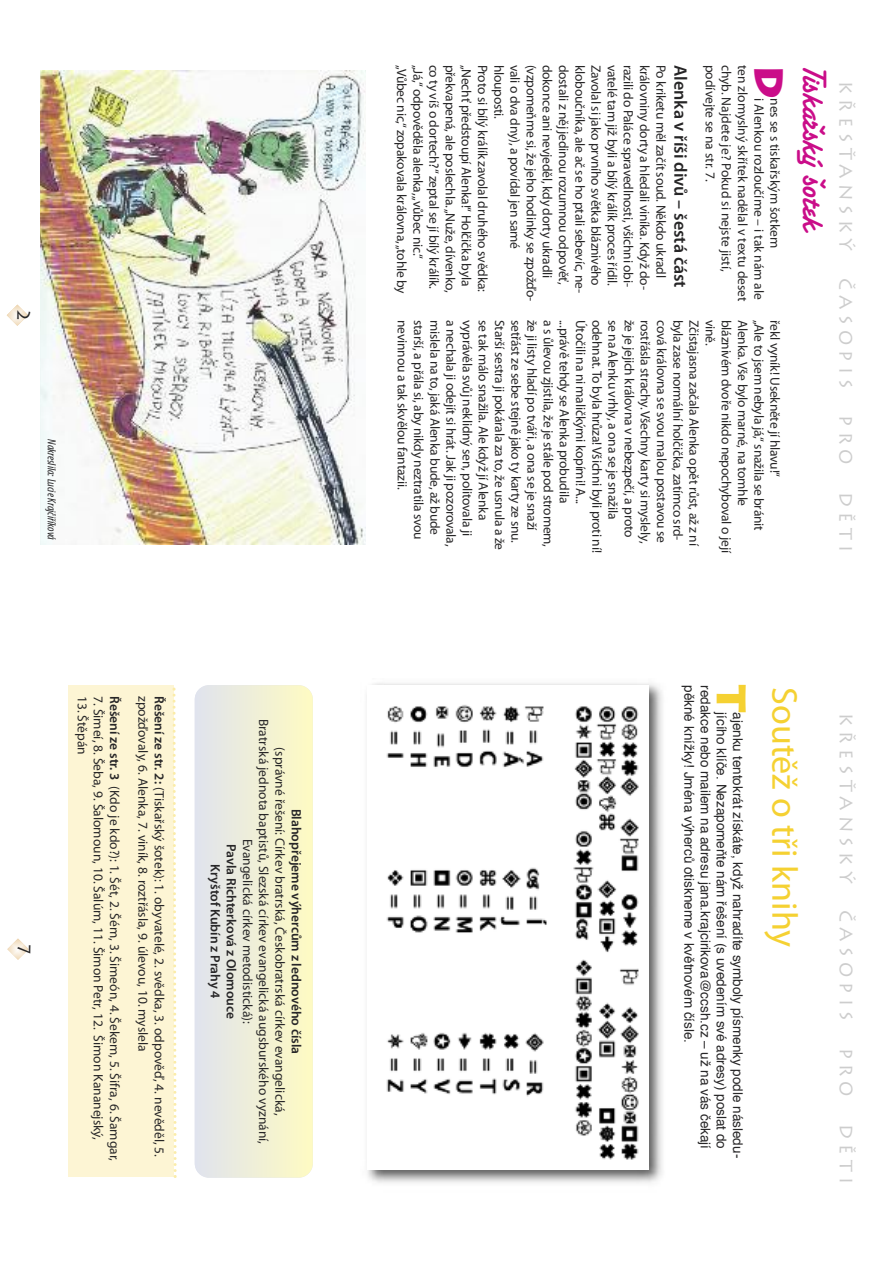
<style>
.page{position:relative;width:893px;height:1263px;background:#fff}
.page>*{position:absolute;margin:0;border:0;box-sizing:border-box;transform-origin:0 0}
.t1{font:900 41.1px "Lithos Pro";color:#f5d132}
.t2{font:900 40.2px "Lithos Pro";color:#ca0d89}
.t3{font:36px "Myriad Pro";color:#f5d132}
.t4{font:36px "Santa Fe Let Plain";color:#ca0d89}
.t5{font:18px "Lithos Pro";letter-spacing:.3em;color:#cdcdcd}
.t6{font:600 18px "Myriad Pro";color:#272627}
.t7{font:18px "Lithos Pro";color:#272627}
.t8{font:13.5px/16.2px "Myriad Pro";letter-spacing:-.015em;color:#272627}
.t9{font:13.5px "Helvetica";color:#272627}
.t10{font:600 13.5px/16.2px "Myriad Pro";color:#272627;text-align:center}
.t11{font:italic condensed 12px "Myriad Pro";color:#272627}
.s1{font-weight:600}
</style>
<div class="page">
<svg style="left:7px;top:305px;width:21px;height:21px"></svg>
<svg style="left:7px;top:938px;width:22px;height:22px"></svg>
<div style="left:68px;top:685px;width:105px;height:491px;background:#fdf5d4"></div>
<svg style="left:171px;top:686px;width:6px;height:492px"></svg>
<div style="left:195px;top:685px;width:118px;height:493px;background:linear-gradient(to right,#e0e3ee,#fefac3);border-radius:14px"></div>
<img style="left:366px;top:683px;width:297px;height:500px">
<img style="left:368px;top:685px;width:280px;height:484px">
<img style="left:40px;top:71px;width:325px;height:473px">
<h3 class="t7" style="left:34px;top:309px;width:14px;rotate:90deg">2</h3>
<p class="t11" style="left:56px;top:439px;width:102px;rotate:90deg">Nakreslila: Lucie Krajčiříková</p>
<h3 class="t7" style="left:35px;top:943px;width:14px;rotate:90deg">7</h3>
<p class="t8" style="left:106px;top:696px;width:446px;rotate:90deg">7. Šimeí, 8. Šeba, 9. Šalomoun, 10. Šalúm, 11. Šimon Petr, 12. Šimon Kananejský,</p>
<p class="t8" style="left:122px;top:696px;width:467px;rotate:90deg"><span class="s1">Řešení ze str. 3</span> (Kdo je kdo?): 1. Šét, 2. Šém, 3. Šimeón, 4. Šekem, 5. Šifra, 6. Šamgar,</p>
<p class="t8" style="left:89px;top:696px;width:60px;rotate:90deg">13. Štěpán</p>
<p class="t8" style="left:167px;top:696px;width:463px;rotate:90deg"><span class="s1">Řešení ze str. 2:</span> (Tiskařský šotek): 1. obyvatelé, 2. svědka, 3. odpověď, 4. nevěděl, 5. zpožďovaly, 6. Alenka, 7. viník, 8. roztřásla, 9. úlevou, 10. myslela</p>
<p class="t8" style="left:287px;top:719px;width:427px;text-align:center;rotate:90deg">(správné řešení: Církev bratrská, Českobratrská církev evangelická,<br>Bratrská jednota baptistů, Slezská církev evangelická augsburského vyznání,<br>Evangelická církev metodistická):</p>
<p class="t10" style="left:303px;top:809px;width:247px;rotate:90deg">Blahopřejeme výhercům z lednového čísla</p>
<p class="t10" style="left:238px;top:844px;width:177px;rotate:90deg">Pavla Richterková z olomouce<br>Kryštof Kubín z Prahy 4</p>
<p class="t8" style="left:668px;top:65px;width:238px;rotate:90deg">Po kriketu měl začít soud. Někdo ukradl královniny dorty a hledali viníka. Když do&shy;razili do Paláce spravedlnosti, všichni obi&shy;vatelé tam již byli a bílý králík proces řídil.<br>Zavolal si jako prvního světka bláznivého kloboučníka, ale ač se ho ptali sebevíc, ne&shy;dostali z něj jedinou rozumnou odpověť, dokonce ani nevjeděl, kdy dorty ukradli (vzpomeňme si, že jeho hodinky se zpožďo&shy;vali o dva dny), a povídal jen samé hlouposti.<br>Proto si bílý králík zavolal druhého svědka: „Nechť předstoupí Alenka!“ Holčička byla překvapená, ale poslechla.„Nuže, dívenko, co ty víš o dortech?“ zeptal se jí bílý králík. „Já,“ odpověděla alenka,„vůbec nic.“<br>„Vůbec nic,“ zopakovala královna,„tohle by</p>
<p class="t8" style="left:782px;top:320px;width:235px;rotate:90deg">řekl vyník! Usekněte jí hlavu!“<br>„Ale to jsem nebyla já,“ snažila se bránit Alenka. Vše bylo marné, na tomhle bláznivém dvoře nikdo nepochyboval o její vině.<br>Zčistajasna začala Alenka opět růst, až z ní byla zase normální holčička, zatímco srd&shy;cová královna se svou malou postavou se rostřásla strachy. Všechny karty si myslely, že je jejich královna v nebezpečí, a proto<br>se na Alenku vrhly, a ona se je snažila odehnat. To byla hrůza! Všichni byli proti ní!<br>Útočili na ni maličkými kopími! A...<br>...právě tehdy se Alenka probudila<br>a s ůlevou zjistila, že je stále pod stromem, že ji listy hladí po tváři, a ona se je snaží setřást ze sebe stejně jako ty karty ze snu.<br>Starší sestra ji pokárala za to, že usnula a že se tak málo snažila. Ale když jí Alenka vyprávěla svůj neklidný sen, politovala ji<br>a nechala ji odejít si hrát. Jak ji pozorovala, mislela na to, jaká Alenka bude, až bude starší, a přála si, aby nikdy neztratila svou nevinnou a tak skvělou fantazii.</p>
<p class="t8" style="left:750px;top:65px;width:238px;rotate:90deg">ten zlomyslný skřítek nadělal v textu deset</p>
<h3 class="t6" style="left:687px;top:65px;width:224px;rotate:90deg">Alenka v říši divů – šestá část</h3>
<p class="t8" style="left:733px;top:65px;width:209px;rotate:90deg">chyb. Najdete je? Pokud si nejste jistí,</p>
<p class="t8" style="left:717px;top:65px;width:119px;rotate:90deg">podívejte se na str. 7.</p>
<h2 class="t2" style="left:792px;top:65px;width:35px;rotate:90deg">D</h2>
<p class="t8" style="left:782px;top:98px;width:152px;rotate:90deg">nes se s tiskařským šotkem</p>
<p class="t8" style="left:766px;top:98px;width:203px;rotate:90deg">i Alenkou rozloučíme – i tak nám ale</p>
<h3 class="t4" style="left:827px;top:65px;width:171px;rotate:90deg">Tiskařský šotek</h3>
<h3 class="t5" style="left:856px;top:81px;width:172px;rotate:90deg">KŘESŤANSKÝ</h3>
<h3 class="t5" style="left:856px;top:278px;width:112px;rotate:90deg">ČASOPIS</h3>
<h3 class="t5" style="left:856px;top:415px;width:51px;rotate:90deg">PRO</h3>
<h3 class="t5" style="left:856px;top:492px;width:61px;rotate:90deg">DĚTI</h3>
<h1 class="t1" style="left:755px;top:685px;width:29px;rotate:90deg">T</h1>
<p class="t9" style="left:744px;top:712px;width:447px;rotate:90deg">ajenku tentokrát získáte, když nahradíte symboly písmenky podle následu-</p>
<p class="t9" style="left:695px;top:685px;width:359px;rotate:90deg">pěkné knížky! Jména výherců otiskneme v květnovém čísle.</p>
<p class="t9" style="left:711px;top:685px;width:465px;rotate:90deg">redakce nebo mailem na adresu jana.krajcirikova@ccsh.cz – už na vás čekají</p>
<p class="t9" style="left:727px;top:712px;width:438px;rotate:90deg">jícího klíče. Nezapomeňte nám řešení (s uvedením své adresy) poslat do</p>
<h3 class="t3" style="left:798px;top:687px;width:261px;rotate:90deg">Soutěž o tři knihy</h3>
<h3 class="t5" style="left:856px;top:713px;width:172px;rotate:90deg">KŘESŤANSKÝ</h3>
<h3 class="t5" style="left:856px;top:910px;width:112px;rotate:90deg">ČASOPIS</h3>
<h3 class="t5" style="left:856px;top:1047px;width:51px;rotate:90deg">PRO</h3>
<h3 class="t5" style="left:856px;top:1124px;width:61px;rotate:90deg">DĚTI</h3>
</div>
